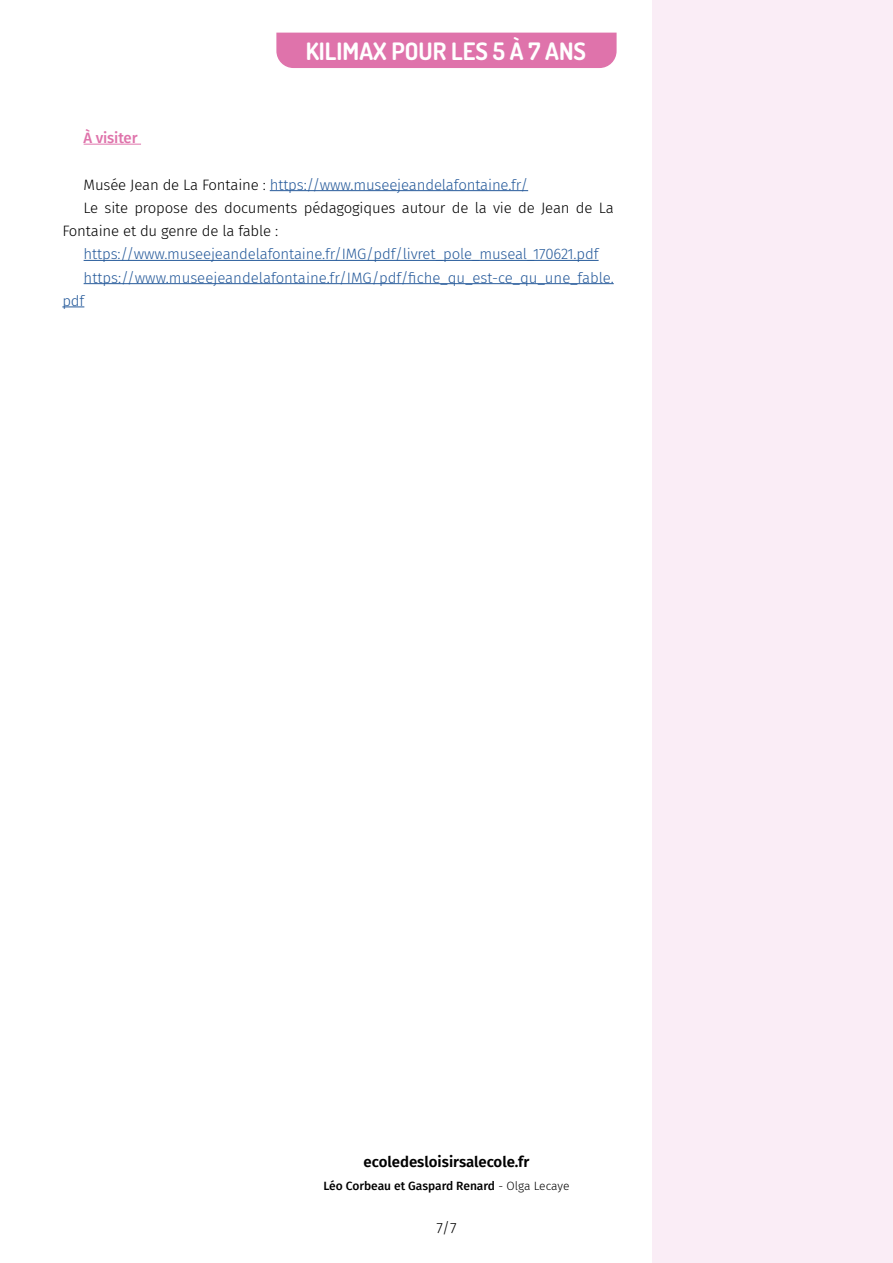
<style>
.page{position:relative;width:893px;height:1263px;background:#fff}
.page>*{position:absolute;margin:0;border:0;box-sizing:border-box;transform-origin:0 0}
.t1{font:700 24px "Dosis";color:#fff}
.t2{font:300 15px "Fira Sans";letter-spacing:-.01em;color:#275b9b}
.t3{font:300 15px "Fira Sans";letter-spacing:-.01em;color:#000}
.t4{font:600 15px "Fira Sans";color:#000}
.t5{font:500 15px "Fira Sans";letter-spacing:-.01em;color:#df73ab}
.t6{font:500 12px "Fira Sans";color:#000}
.s1{color:#000}
.s2{font-weight:300}
</style>
<div class="page">
<div style="left:652px;top:0;width:241px;height:1263px;background:#faedf6"></div>
<hr style="left:0;top:0;width:1px;height:1263px;background:#faedf6">
<div style="left:276px;top:33px;width:341px;height:35px;background:#df73ab"></div>
<hr style="left:84px;top:144px;width:57px;height:1px;background:#df73ab">
<hr style="left:270px;top:190px;width:258px;height:1px;background:#275b9b">
<hr style="left:84px;top:260px;width:515px;height:1px;background:#275b9b">
<hr style="left:84px;top:283px;width:530px;height:1px;background:#275b9b">
<svg style="left:62px;top:307px;width:22px;height:1px"></svg>
<h1 class="t1" style="left:306px;top:35px;width:282px">KILIMAX POUR LES 5 À 7 ANS</h1>
<p class="t5" style="left:84px;top:126px;width:55px">À visiter</p>
<p class="t2" style="left:84px;top:174px;width:446px"><span class="s1">Musée Jean de La Fontaine :</span> https://www.museejeandelafontaine.fr/</p>
<p class="t3" style="left:84px;top:197px;width:532px">Le site propose des documents pédagogiques autour de la vie de Jean de La</p>
<p class="t3" style="left:62px;top:220px;width:217px">Fontaine et du genre de la fable :</p>
<p class="t2" style="left:84px;top:243px;width:516px">https://www.museejeandelafontaine.fr/IMG/pdf/livret_pole_museal_170621.pdf</p>
<p class="t2" style="left:84px;top:267px;width:532px">https://www.museejeandelafontaine.fr/IMG/pdf/fiche_qu_est-ce_qu_une_fable.</p>
<p class="t2" style="left:62px;top:290px;width:24px">pdf</p>
<p class="t4" style="left:364px;top:1149px;width:167px">ecoledesloisirsalecole.fr</p>
<p class="t6" style="left:323px;top:1176px;width:248px">Léo Corbeau et Gaspard Renard <span class="s2">- Olga Lecaye</span></p>
<p class="t3" style="left:436px;top:1217px;width:22px">7/7</p>
</div>
